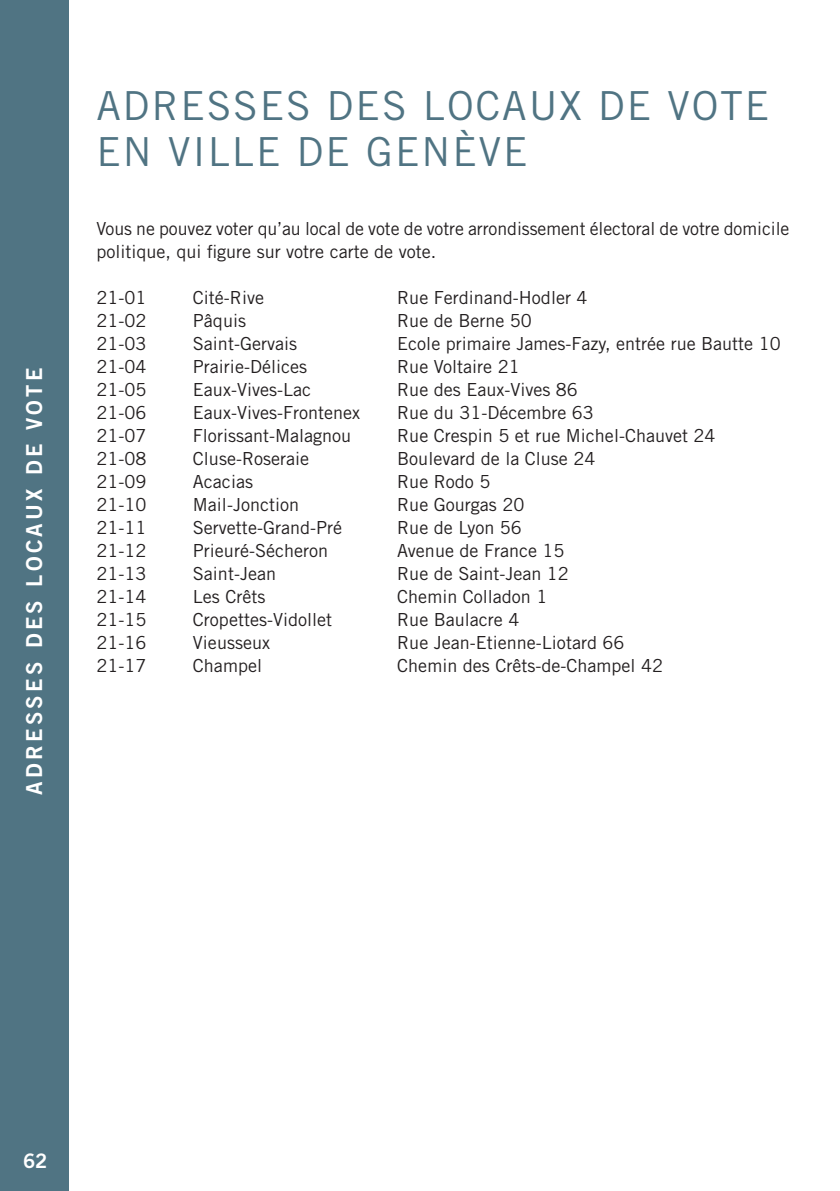
<style>
.page{position:relative;width:840px;height:1191px;background:#fff}
.page>*{position:absolute;margin:0;border:0;box-sizing:border-box;transform-origin:0 0}
.Chapter_page___Subti{font:40px/46px "Trade Gothic LT Std";letter-spacing:.05em;color:#507483}
.SIDEBARS_TEXT{font:22px "Trade Gothic LT Std Bd 2";letter-spacing:.15em;color:#fff}
.t1{font:20px "Trade Gothic LT Std Bd 2";color:#fff}
.Adresses{font:18px "Trade Gothic LT Std";color:#231f20}
.Texts{font:18px/23px "Trade Gothic LT Std";letter-spacing:-.005em;color:#231f20}
</style>
<div class="page">
<div style="left:0;top:0;width:68px;height:1191px;background:#507483"></div>
<p class="SIDEBARS_TEXT" style="left:20px;top:795px;width:428px;rotate:-90deg">ADRESSES DES LOCAUX DE VOTE</p>
<p class="Chapter_page___Subti" style="left:96px;top:82px;width:674px">ADRESSES DES LOCAUX DE VOTE<br>EN VILLE DE GENÈVE</p>
<p class="Texts" style="left:96px;top:217px;width:694px">Vous ne pouvez voter qu’au local de vote de votre arrondissement électoral de votre domicile politique, qui figure sur votre carte de vote.</p>
<p class="Adresses" style="left:96px;top:286px;width:51px">21-01</p>
<p class="Adresses" style="left:193px;top:286px;width:72px">Cité-Rive</p>
<p class="Adresses" style="left:397px;top:286px;width:192px">Rue Ferdinand-Hodler 4</p>
<p class="Adresses" style="left:96px;top:309px;width:51px">21-02</p>
<p class="Adresses" style="left:193px;top:309px;width:55px">Pâquis</p>
<p class="Adresses" style="left:397px;top:309px;width:136px">Rue de Berne 50</p>
<p class="Adresses" style="left:96px;top:332px;width:51px">21-03</p>
<p class="Adresses" style="left:193px;top:332px;width:105px">Saint-Gervais</p>
<p class="Adresses" style="left:397px;top:332px;width:385px">Ecole primaire James-Fazy, entrée rue Bautte 10</p>
<p class="Adresses" style="left:96px;top:355px;width:51px">21-04</p>
<p class="Adresses" style="left:193px;top:355px;width:115px">Prairie-Délices</p>
<p class="Adresses" style="left:397px;top:355px;width:124px">Rue Voltaire 21</p>
<p class="Adresses" style="left:96px;top:378px;width:51px">21-05</p>
<p class="Adresses" style="left:193px;top:378px;width:119px">Eaux-Vives-Lac</p>
<p class="Adresses" style="left:397px;top:378px;width:182px">Rue des Eaux-Vives 86</p>
<p class="Adresses" style="left:96px;top:401px;width:51px">21-06</p>
<p class="Adresses" style="left:193px;top:401px;width:168px">Eaux-Vives-Frontenex</p>
<p class="Adresses" style="left:397px;top:401px;width:198px">Rue du 31-Décembre 63</p>
<p class="Adresses" style="left:96px;top:424px;width:51px">21-07</p>
<p class="Adresses" style="left:193px;top:424px;width:160px">Florissant-Malagnou</p>
<p class="Adresses" style="left:397px;top:424px;width:319px">Rue Crespin 5 et rue Michel-Chauvet 24</p>
<p class="Adresses" style="left:96px;top:447px;width:51px">21-08</p>
<p class="Adresses" style="left:193px;top:447px;width:117px">Cluse-Roseraie</p>
<p class="Adresses" style="left:397px;top:447px;width:199px">Boulevard de la Cluse 24</p>
<p class="Adresses" style="left:96px;top:470px;width:51px">21-09</p>
<p class="Adresses" style="left:193px;top:470px;width:61px">Acacias</p>
<p class="Adresses" style="left:397px;top:470px;width:95px">Rue Rodo 5</p>
<p class="Adresses" style="left:96px;top:493px;width:51px">21-10</p>
<p class="Adresses" style="left:193px;top:493px;width:108px">Mail-Jonction</p>
<p class="Adresses" style="left:397px;top:493px;width:128px">Rue Gourgas 20</p>
<p class="Adresses" style="left:96px;top:516px;width:51px">21-11</p>
<p class="Adresses" style="left:193px;top:516px;width:150px">Servette-Grand-Pré</p>
<p class="Adresses" style="left:397px;top:516px;width:126px">Rue de Lyon 56</p>
<p class="Adresses" style="left:96px;top:539px;width:51px">21-12</p>
<p class="Adresses" style="left:193px;top:539px;width:137px">Prieuré-Sécheron</p>
<p class="Adresses" style="left:397px;top:539px;width:169px">Avenue de France 15</p>
<p class="Adresses" style="left:96px;top:562px;width:51px">21-13</p>
<p class="Adresses" style="left:193px;top:562px;width:84px">Saint-Jean</p>
<p class="Adresses" style="left:397px;top:562px;width:173px">Rue de Saint-Jean 12</p>
<p class="Adresses" style="left:96px;top:585px;width:51px">21-14</p>
<p class="Adresses" style="left:193px;top:585px;width:74px">Les Crêts</p>
<p class="Adresses" style="left:397px;top:585px;width:152px">Chemin Colladon 1</p>
<p class="Adresses" style="left:96px;top:608px;width:51px">21-15</p>
<p class="Adresses" style="left:193px;top:608px;width:140px">Cropettes-Vidollet</p>
<p class="Adresses" style="left:397px;top:608px;width:124px">Rue Baulacre 4</p>
<p class="Adresses" style="left:96px;top:631px;width:51px">21-16</p>
<p class="Adresses" style="left:193px;top:631px;width:79px">Vieusseux</p>
<p class="Adresses" style="left:397px;top:631px;width:228px">Rue Jean-Etienne-Liotard 66</p>
<p class="Adresses" style="left:96px;top:654px;width:51px">21-17</p>
<p class="Adresses" style="left:193px;top:654px;width:71px">Champel</p>
<p class="Adresses" style="left:397px;top:654px;width:267px">Chemin des Crêts-de-Champel 42</p>
<p class="t1" style="left:23px;top:1148px;width:26px">62</p>
</div>
